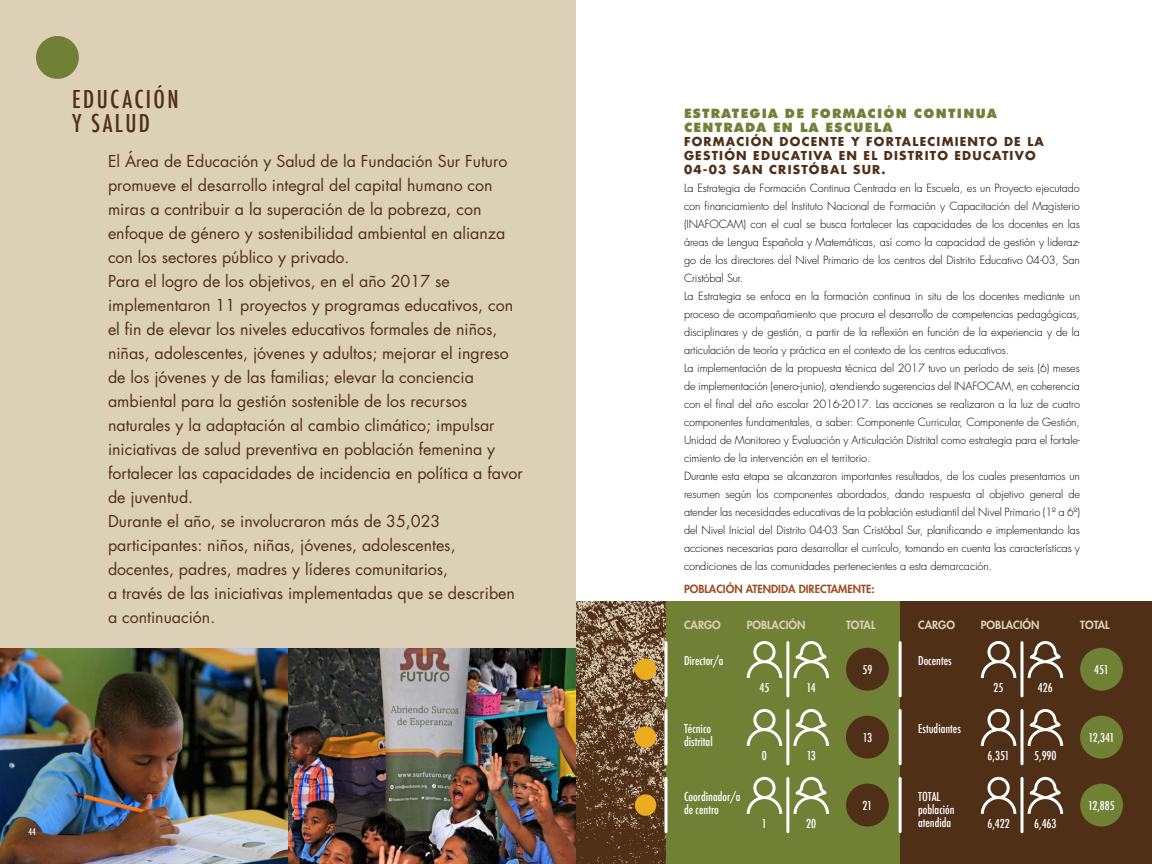
<style>
.page{position:relative;width:1152px;height:864px;background:#fff}
.page>*{position:absolute;margin:0;border:0;box-sizing:border-box;transform-origin:0 0}
.t1{font:500 condensed 24px/24px "Futura";letter-spacing:.1em;color:#502f17}
.t2{font:16px/24px "Futura";color:#502f17}
.t3{font:900 13px/14px "Futura BT";letter-spacing:.1em;color:#708136}
.t4{font:500 condensed 12px/13px "Futura";color:#fff}
.t5{font:700 12px/14px "Futura Std";letter-spacing:.1em;color:#502f17}
.t6{font:300 11px/18px "Futura";letter-spacing:-.01em;color:#000}
.t7{font:800 11px "Futura Std";color:#dcd1b7}
.t8{font:800 11px "Futura Std";color:#9c4f24}
.t9{font:500 condensed 9px "Futura";color:#fff}
</style>
<div class="page">
<div style="left:0;top:0;width:576px;height:648px;background:#dcd1b7"></div>
<div style="left:36px;top:36px;width:43px;height:43px;background:#708136;border-radius:50%"></div>
<img style="left:0;top:648px;width:576px;height:216px">
<div style="left:666px;top:602px;width:234px;height:262px;background:#708136"></div>
<div style="left:900px;top:602px;width:252px;height:262px;background:#502f17"></div>
<img style="left:576px;top:602px;width:90px;height:262px">
<svg style="left:664px;top:643px;width:4px;height:53px"></svg>
<div style="left:635px;top:659px;width:21px;height:21px;background:#ebac21;border-radius:50%"></div>
<div style="left:846px;top:648px;width:43px;height:43px;background:#502f17;border-radius:50%"></div>
<hr style="left:786px;top:643px;width:3px;height:53px;background:#fff">
<svg style="left:747px;top:641px;width:35px;height:37px"></svg>
<svg style="left:794px;top:641px;width:35px;height:37px"></svg>
<hr style="left:899px;top:643px;width:3px;height:53px;background:#fff">
<div style="left:1080px;top:648px;width:43px;height:43px;background:#708136;border-radius:50%"></div>
<hr style="left:1021px;top:643px;width:3px;height:53px;background:#fff">
<svg style="left:981px;top:641px;width:35px;height:37px"></svg>
<svg style="left:1028px;top:641px;width:35px;height:37px"></svg>
<svg style="left:664px;top:710px;width:4px;height:54px"></svg>
<div style="left:635px;top:726px;width:21px;height:22px;background:#ebac21;border-radius:50%"></div>
<div style="left:846px;top:716px;width:43px;height:43px;background:#502f17;border-radius:50%"></div>
<hr style="left:786px;top:710px;width:3px;height:54px;background:#fff">
<svg style="left:747px;top:709px;width:35px;height:37px"></svg>
<svg style="left:794px;top:709px;width:35px;height:37px"></svg>
<hr style="left:899px;top:710px;width:3px;height:54px;background:#fff">
<div style="left:1080px;top:716px;width:43px;height:43px;background:#708136;border-radius:50%"></div>
<hr style="left:1021px;top:710px;width:3px;height:54px;background:#fff">
<svg style="left:981px;top:709px;width:35px;height:37px"></svg>
<svg style="left:1028px;top:709px;width:35px;height:37px"></svg>
<svg style="left:664px;top:778px;width:4px;height:54px"></svg>
<div style="left:635px;top:794px;width:21px;height:22px;background:#ebac21;border-radius:50%"></div>
<div style="left:846px;top:784px;width:43px;height:43px;background:#502f17;border-radius:50%"></div>
<hr style="left:786px;top:778px;width:3px;height:54px;background:#fff">
<svg style="left:747px;top:777px;width:35px;height:37px"></svg>
<svg style="left:794px;top:777px;width:35px;height:37px"></svg>
<hr style="left:899px;top:778px;width:3px;height:54px;background:#fff">
<div style="left:1080px;top:784px;width:43px;height:43px;background:#708136;border-radius:50%"></div>
<hr style="left:1021px;top:778px;width:3px;height:54px;background:#fff">
<svg style="left:981px;top:777px;width:35px;height:37px"></svg>
<svg style="left:1028px;top:777px;width:35px;height:37px"></svg>
<h1 class="t1" style="left:72px;top:88px;width:108px">Educación y Salud</h1>
<p class="t2" style="left:108px;top:149px;width:416px">El Área de Educación y Salud de la Fundación Sur Futuro promueve el desarrollo integral del capital humano con miras a contribuir a la superación de la pobreza, con enfoque de género y sostenibilidad ambiental en alianza con los sectores público y privado.<br>Para el logro de los objetivos, en el año 2017 se implementaron 11 proyectos y programas educativos, con el fin de elevar los niveles educativos formales de niños, niñas, adolescentes, jóvenes y adultos; mejorar el ingreso de los jóvenes y de las familias; elevar la conciencia ambiental para la gestión sostenible de los recursos naturales y la adaptación al cambio climático; impulsar iniciativas de salud preventiva en población femenina y fortalecer las capacidades de incidencia en política a favor de juventud.<br>Durante el año, se involucraron más de 35,023 participantes: niños, niñas, jóvenes, adolescentes, docentes, padres, madres y líderes comunitarios,<br>a través de las iniciativas implementadas que se describen a continuación.</p>
<p class="t9" style="left:29px;top:826px;width:9px">44</p>
<p class="t3" style="left:684px;top:107px;width:314px">ESTRATEGIA DE FORMACIÓN CONTINUA<br>CENTRADA EN LA ESCUELA</p>
<p class="t5" style="left:684px;top:135px;width:361px">FORMACIÓN DOCENTE Y FORTALECIMIENTO DE LA<br>GESTIÓN EDUCATIVA EN EL DISTRITO EDUCATIVO<br>04-03 SAN CRISTÓBAL SUR.</p>
<p class="t6" style="left:684px;top:180px;width:398px">La Estrategia de Formación Continua Centrada en la Escuela, es un Proyecto ejecutado con financiamiento del Instituto Nacional de Formación y Capacitación del Magisterio (INAFOCAM) con el cual se busca fortalecer las capacidades de los docentes en las áreas de Lengua Española y Matemáticas, así como la capacidad de gestión y lideraz&shy;go de los directores del Nivel Primario de los centros del Distrito Educativo 04-03, San Cristóbal Sur.<br>La Estrategia se enfoca en la formación continua in situ de los docentes mediante un proceso de acompañamiento que procura el desarrollo de competencias pedagógicas, disciplinares y de gestión, a partir de la reflexión en función de la experiencia y de la articulación de teoría y práctica en el contexto de los centros educativos.<br>La implementación de la propuesta técnica del 2017 tuvo un período de seis (6) meses de implementación (enero-junio), atendiendo sugerencias del INAFOCAM, en coherencia con el final del año escolar 2016-2017. Las acciones se realizaron a la luz de cuatro componentes fundamentales, a saber: Componente Curricular, Componente de Gestión, Unidad de Monitoreo y Evaluación y Articulación Distrital como estrategia para el fortale&shy;cimiento de la intervención en el territorio.<br>Durante esta etapa se alcanzaron importantes resultados, de los cuales presentamos un resumen según los componentes abordados, dando respuesta al objetivo general de atender las necesidades educativas de la población estudiantil del Nivel Primario (1º a 6º) del Nivel Inicial del Distrito 04-03 San Cristóbal Sur, planificando e implementando las acciones necesarias para desarrollar el currículo, tomando en cuenta las características y condiciones de las comunidades pertenecientes a esta demarcación.</p>
<p class="t8" style="left:684px;top:582px;width:192px">POBLACIÓN ATENDIDA DIRECTAMENTE:</p>
<p class="t7" style="left:684px;top:618px;width:38px">CARGO</p>
<p class="t7" style="left:747px;top:618px;width:60px">POBLACIÓN</p>
<p class="t7" style="left:846px;top:618px;width:31px">TOTAL</p>
<p class="t7" style="left:918px;top:618px;width:38px">CARGO</p>
<p class="t7" style="left:981px;top:618px;width:60px">POBLACIÓN</p>
<p class="t7" style="left:1080px;top:618px;width:31px">TOTAL</p>
<p class="t4" style="left:684px;top:655px;width:41px">Director/a</p>
<p class="t4" style="left:862px;top:663px;width:11px">59</p>
<p class="t4" style="left:760px;top:681px;width:11px">45</p>
<p class="t4" style="left:807px;top:681px;width:11px">14</p>
<p class="t4" style="left:918px;top:655px;width:35px">Docentes</p>
<p class="t4" style="left:1094px;top:663px;width:16px">451</p>
<p class="t4" style="left:994px;top:681px;width:11px">25</p>
<p class="t4" style="left:1038px;top:681px;width:16px">426</p>
<p class="t4" style="left:684px;top:723px;width:30px">Técnico distrital</p>
<p class="t4" style="left:863px;top:731px;width:11px">13</p>
<p class="t4" style="left:762px;top:749px;width:6px">0</p>
<p class="t4" style="left:807px;top:749px;width:11px">13</p>
<p class="t4" style="left:684px;top:790px;width:58px">Coordinador/a de centro</p>
<p class="t4" style="left:863px;top:799px;width:11px">21</p>
<p class="t4" style="left:762px;top:817px;width:6px">1</p>
<p class="t4" style="left:806px;top:817px;width:11px">20</p>
<p class="t4" style="left:918px;top:723px;width:44px">Estudiantes</p>
<p class="t4" style="left:988px;top:749px;width:23px">6,351</p>
<p class="t4" style="left:1034px;top:749px;width:24px">5,990</p>
<p class="t4" style="left:1089px;top:731px;width:27px">12,341</p>
<p class="t4" style="left:918px;top:790px;width:38px">Total población atendida</p>
<p class="t4" style="left:1088px;top:799px;width:28px">12,885</p>
<p class="t4" style="left:987px;top:817px;width:24px">6,422</p>
<p class="t4" style="left:1034px;top:817px;width:24px">6,463</p>
</div>
